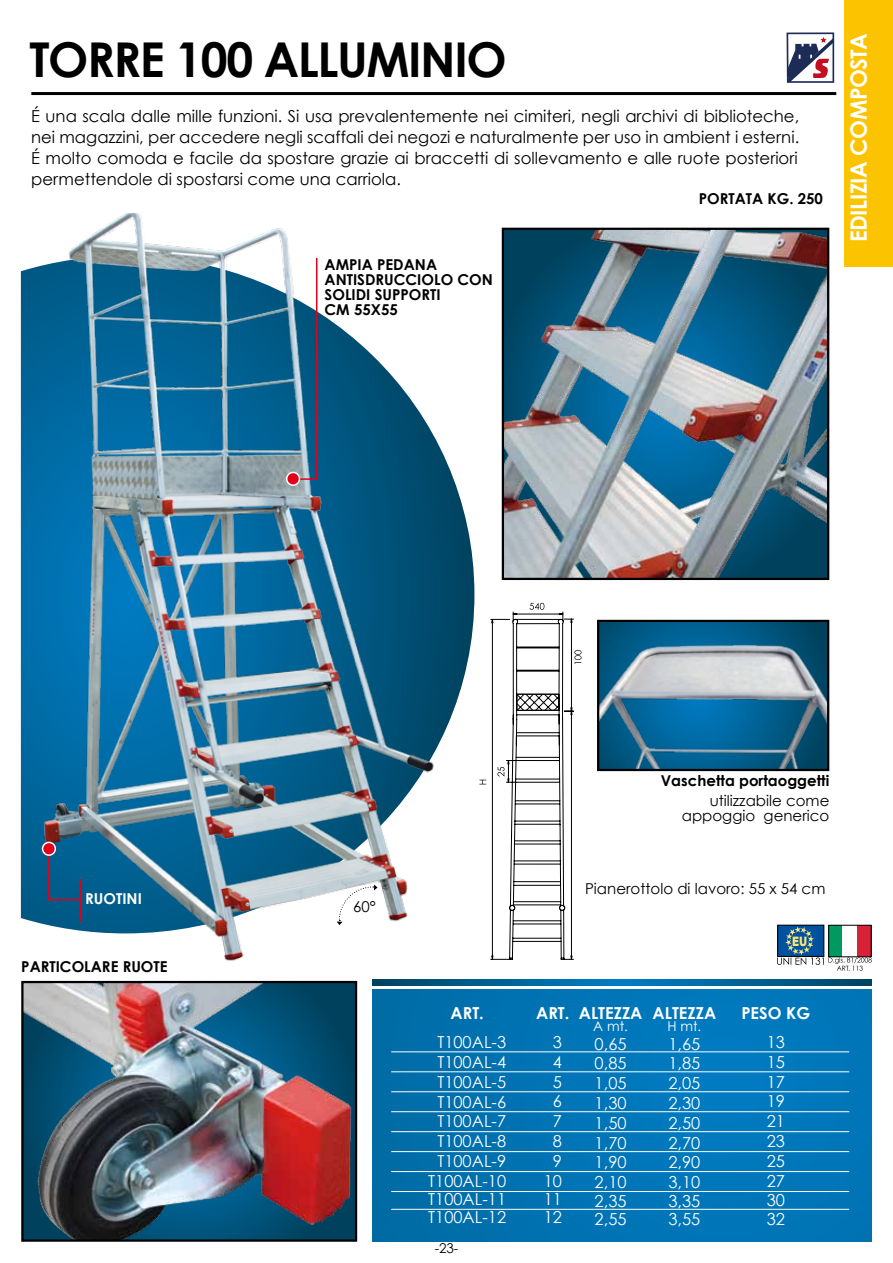
<style>
.page{position:relative;width:893px;height:1263px;background:#fff}
.page>*{position:absolute;margin:0;border:0;box-sizing:border-box;transform-origin:0 0}
.t1{font:700 48px "Century Gothic";letter-spacing:-.03em;color:#000}
.t2{font:700 22.5px "Century Gothic";letter-spacing:-.02em;color:#fff}
.t3{font:16.5px/21px "Century Gothic";color:#000;text-align:justify}
.t4{font:16.5px/19.8px "Century Gothic";color:#fff}
.t5{font:700 16.5px "Century Gothic";color:#fff}
.t6{font:700 15px/15px "Century Gothic";color:#000}
.t7{font:15px/15px "Century Gothic";color:#000;text-align:right}
.t8{font:700 15px "Century Gothic";color:#fff}
.t9{font:13.5px "Century Gothic";color:#fff}
.t10{font:13.5px "Century Gothic";color:#000}
.t11{font:900 13.05px "Arial";color:#fce579;scale:.75 1}
</style>
<div class="page">
<div style="left:845px;top:0;width:48px;height:266px;background:#fcc400"></div>
<svg style="left:447px;top:463px;width:28px;height:263px"></svg>
<div style="left:785px;top:31px;width:51px;height:53px;background:#d7dae1"></div>
<svg style="left:786px;top:32px;width:48px;height:51px;background:#9b92a5"></svg>
<hr style="left:31px;top:92px;width:805px;height:3px;background:#000">
<img style="left:20px;top:214px;width:427px;height:795px">
<svg style="left:372px;top:990px;width:500px;height:252px;background:#0174b5"></svg>
<hr style="left:391px;top:1051px;width:458px;height:1px;background:#fff">
<hr style="left:391px;top:1071px;width:458px;height:1px;background:#fff">
<hr style="left:391px;top:1091px;width:458px;height:1px;background:#fff">
<hr style="left:391px;top:1111px;width:458px;height:1px;background:#fff">
<hr style="left:391px;top:1131px;width:458px;height:1px;background:#fff">
<hr style="left:391px;top:1151px;width:458px;height:1px;background:#fff">
<hr style="left:391px;top:1171px;width:458px;height:1px;background:#fff">
<hr style="left:391px;top:1191px;width:458px;height:1px;background:#fff">
<hr style="left:391px;top:1209px;width:458px;height:1px;background:#fff">
<svg style="left:372px;top:979px;width:500px;height:6px;background:#006193"></svg>
<img style="left:505px;top:231px;width:321px;height:346px">
<div style="left:502px;top:228px;width:327px;height:352px;border:2px solid #000"></div>
<img style="left:600px;top:623px;width:226px;height:145px">
<div style="left:597px;top:620px;width:232px;height:151px;border:2px solid #000"></div>
<svg style="left:479px;top:603px;width:102px;height:357px"></svg>
<svg style="left:293px;top:256px;width:25px;height:225px"></svg>
<div style="left:287px;top:472px;width:12px;height:13px;background:#e2001a;border-radius:50%"></div>
<div style="left:286px;top:472px;width:14px;height:14px;border:2px solid #fff;border-radius:50%"></div>
<svg style="left:47px;top:847px;width:35px;height:54px;background:#0e5887"></svg>
<div style="left:43px;top:842px;width:12px;height:13px;background:#e2001a;border-radius:50%"></div>
<div style="left:42px;top:842px;width:14px;height:14px;border:2px solid #fff;border-radius:50%"></div>
<hr style="left:80px;top:879px;width:2px;height:43px;background:#e2001a">
<svg style="left:337px;top:884px;width:40px;height:41px"></svg>
<img style="left:24px;top:984px;width:330px;height:255px">
<div style="left:21px;top:981px;width:336px;height:261px;border:2px solid #000"></div>
<div style="left:777px;top:925px;width:47px;height:32px;border:1px solid #000"></div>
<svg style="left:777px;top:926px;width:95px;height:45px"></svg>
<div style="left:829px;top:925px;width:14px;height:32px;background:#009960"></div>
<div style="left:857px;top:925px;width:14px;height:32px;background:#d82237"></div>
<div style="left:843px;top:925px;width:14px;height:32px;background:#fff"></div>
<div style="left:828px;top:925px;width:43px;height:32px;border:1px solid #000"></div>
<h1 class="t1" style="left:30px;top:30px;width:479px">TORRE 100 ALLUMINIO</h1>
<p class="t3" style="left:31px;top:105px;width:769px">É una scala dalle mille funzioni. Si usa prevalentemente nei cimiteri, negli archivi di biblioteche, nei magazzini, per accedere negli scaffali dei negozi e naturalmente per uso in ambient i esterni.<br>É molto comoda e facile da spostare grazie ai braccetti di sollevamento e alle ruote posteriori permettendole di spostarsi come una carriola.</p>
<p class="t6" style="left:699px;top:191px;width:126px">PORTATA KG. 250</p>
<p class="t6" style="left:325px;top:257px;width:170px">AMPIA PEDANA<br>ANTISDRUCCIOLO CON<br>SOLIDI SUPPORTI<br>CM 55X55</p>
<h2 class="t2" style="left:845px;top:242px;width:211px;rotate:-90deg">EDILIZIA COMPOSTA</h2>
<p class="t8" style="left:85px;top:889px;width:58px">RUOTINI</p>
<p class="t6" style="left:21px;top:959px;width:148px">PARTICOLARE RUOTE</p>
<p class="t7" style="left:353px;top:899px;width:24px">60°</p>
<p class="t5" style="left:451px;top:1003px;width:35px">ART.</p>
<p class="t4" style="left:428px;top:1032px;width:80px;text-align:center">T100AL-3<br>T100AL-4<br>T100AL-5<br>T100AL-6<br>T100AL-7<br>T100AL-8<br>T100AL-9<br>T100AL-10</p>
<p class="t4" style="left:428px;top:1189px;width:80px;line-height:18px">T100AL-11<br>T100AL-12</p>
<p class="t10" style="left:435px;top:1240px;width:25px">-23-</p>
<p class="t6" style="left:661px;top:773px;width:170px">Vaschetta portaoggetti</p>
<p class="t7" style="left:682px;top:793px;width:149px">utilizzabile come appoggio generico</p>
<p class="t7" style="left:585px;top:880px;width:242px">Pianerottolo di lavoro: 55 x 54 cm</p>
<p class="t11" style="left:792px;top:931px;width:22px">EU</p>
<p class="t5" style="left:536px;top:1003px;width:35px">ART.</p>
<p class="t4" style="left:544px;top:1032px;width:20px;text-align:center">3<br>4<br>5<br>6<br>7<br>8<br>9<br>10</p>
<p class="t4" style="left:544px;top:1189px;width:20px;line-height:18px">11<br>12</p>
<p class="t5" style="left:579px;top:1003px;width:65px">ALTEZZA</p>
<p class="t9" style="left:593px;top:1018px;width:36px">A mt.</p>
<p class="t4" style="left:595px;top:1033px;width:33px;text-align:justify">0,65<br>0,85<br>1,05<br>1,30<br>1,50<br>1,70<br>1,90<br>2,10</p>
<p class="t4" style="left:595px;top:1191px;width:33px;line-height:18.3px">2,35<br>2,55</p>
<p class="t5" style="left:652px;top:1003px;width:65px">ALTEZZA</p>
<p class="t9" style="left:667px;top:1018px;width:35px">H mt.</p>
<p class="t4" style="left:668px;top:1033px;width:33px;text-align:justify">1,65<br>1,85<br>2,05<br>2,30<br>2,50<br>2,70<br>2,90<br>3,10</p>
<p class="t4" style="left:668px;top:1191px;width:33px;line-height:18.3px">3,35<br>3,55</p>
<p class="t5" style="left:741px;top:1003px;width:70px">PESO KG</p>
<p class="t4" style="left:767px;top:1032px;width:20px;text-align:justify">13<br>15<br>17<br>19<br>21<br>23<br>25<br>27<br>30</p>
<p class="t4" style="left:767px;top:1208px;width:20px">32</p>
</div>
